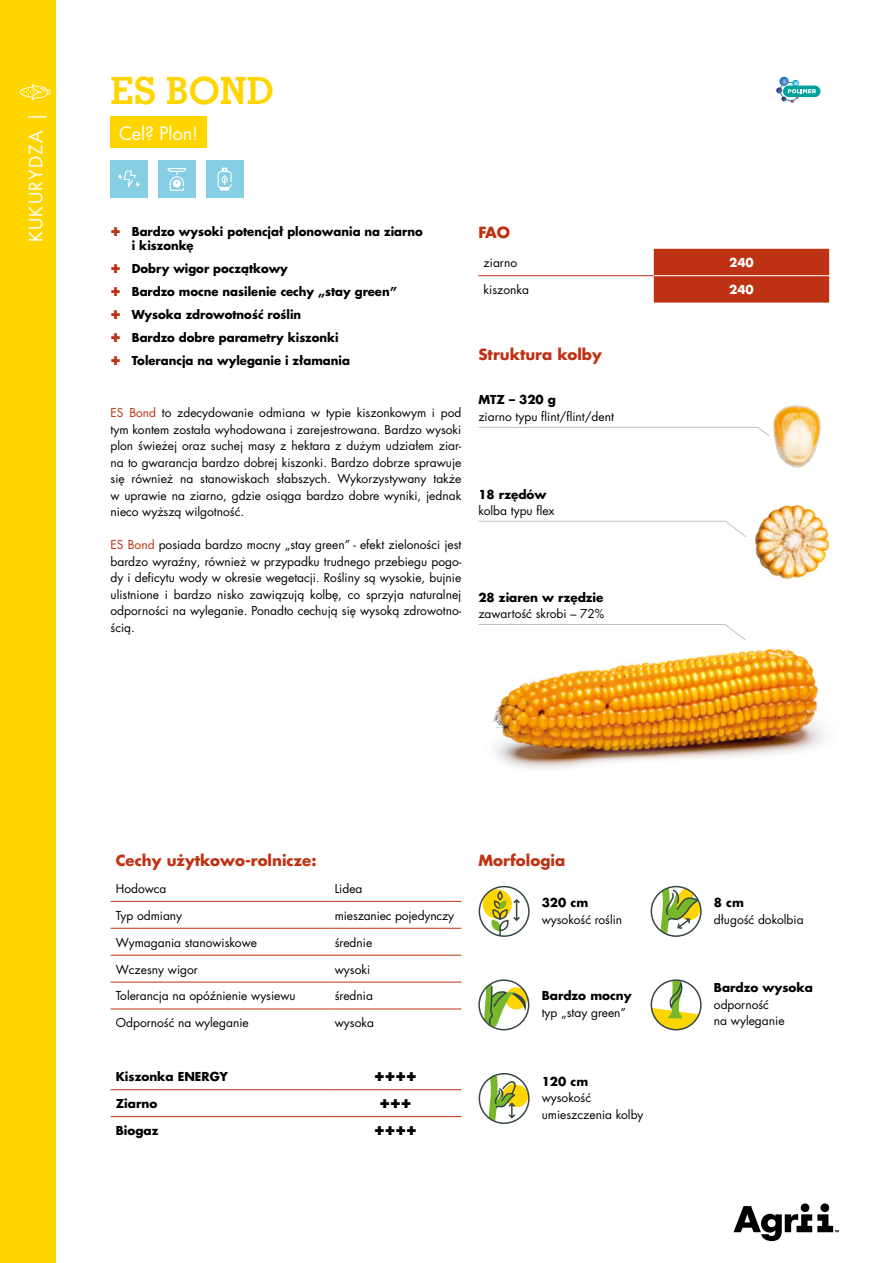
<style>
.page{position:relative;width:893px;height:1263px;background:#fff}
.page>*{position:absolute;margin:0;border:0;box-sizing:border-box;transform-origin:0 0}
.NAZWA_ODMIANY_rzepak_ozimy{font:700 37.5px "Memphis LT Pro";color:#ffd500}
.HASŁO_ODMIANY_zolte{font:18px "Futura LT Pro";letter-spacing:.065em;color:#fff}
.WYRÓŻNIKI_CZERWONE{font:700 15px "Futura LT Pro";color:#be3112}
.OPIS_ODMIANY{font:12px/16.5px "Futura LT Pro";color:#000;text-align:justify}
.OPIS_ODMIANY-2{font:700 12px/14.4px "Futura LT Pro";color:#000}
.TABELA_czarna{font:12px "Futura LT Pro";color:#000}
.TABELA_czarna-2{font:700 12px "Futura LT Pro";color:#000}
.TABELA_czarna-3{font:700 12px "Futura LT Pro";color:#fff}
.s1{color:#be3112}
</style>
<div class="page">
<div style="left:0;top:0;width:55px;height:1263px;background:#ffd500"></div>
<svg style="left:801px;top:1203px;width:8px;height:9px"></svg>
<svg style="left:820px;top:1203px;width:9px;height:9px"></svg>
<svg style="left:733px;top:1206px;width:106px;height:35px"></svg>
<hr style="left:111px;top:901px;width:219px;height:1px;background:#be3112">
<hr style="left:330px;top:901px;width:131px;height:1px;background:#be3112">
<hr style="left:111px;top:928px;width:219px;height:1px;background:#be3112">
<hr style="left:330px;top:928px;width:131px;height:1px;background:#be3112">
<hr style="left:111px;top:955px;width:219px;height:1px;background:#be3112">
<hr style="left:330px;top:955px;width:131px;height:1px;background:#be3112">
<hr style="left:111px;top:982px;width:219px;height:1px;background:#be3112">
<hr style="left:330px;top:982px;width:131px;height:1px;background:#be3112">
<hr style="left:111px;top:1008px;width:219px;height:1px;background:#be3112">
<hr style="left:330px;top:1008px;width:131px;height:1px;background:#be3112">
<hr style="left:111px;top:1089px;width:219px;height:1px;background:#be3112">
<hr style="left:330px;top:1089px;width:131px;height:1px;background:#be3112">
<hr style="left:111px;top:1116px;width:219px;height:1px;background:#be3112">
<hr style="left:330px;top:1116px;width:131px;height:1px;background:#be3112">
<div style="left:654px;top:249px;width:175px;height:54px;background:#be3112"></div>
<hr style="left:478px;top:275px;width:176px;height:1px;background:#be3112">
<hr style="left:654px;top:275px;width:175px;height:1px;background:#fff">
<div style="left:783px;top:86px;width:37px;height:11px;background:#00a19a;border-radius:6px"></div>
<svg style="left:776px;top:77px;width:40px;height:26px"></svg>
<div style="left:158px;top:161px;width:37px;height:37px;background:#85cee4"></div>
<svg style="left:167px;top:168px;width:19px;height:23px"></svg>
<div style="left:206px;top:161px;width:37px;height:37px;background:#85cee4"></div>
<svg style="left:218px;top:168px;width:14px;height:23px"></svg>
<div style="left:111px;top:161px;width:37px;height:37px;background:#85cee4"></div>
<svg style="left:118px;top:171px;width:22px;height:17px"></svg>
<div style="left:111px;top:116px;width:96px;height:32px;background:#ffd500"></div>
<svg style="left:478px;top:427px;width:284px;height:4px"></svg>
<svg style="left:478px;top:521px;width:269px;height:16px"></svg>
<svg style="left:478px;top:624px;width:259px;height:9px"></svg>
<svg style="left:479px;top:886px;width:51px;height:51px"></svg>
<div style="left:478px;top:979px;width:51px;height:51px;border:2px solid #364647;border-radius:50%"></div>
<svg style="left:484px;top:983px;width:45px;height:47px"></svg>
<svg style="left:479px;top:1073px;width:51px;height:51px"></svg>
<svg style="left:660px;top:888px;width:39px;height:46px"></svg>
<div style="left:651px;top:886px;width:51px;height:51px;border:2px solid #364647;border-radius:50%"></div>
<svg style="left:651px;top:979px;width:51px;height:51px"></svg>
<img style="left:762px;top:405px;width:59px;height:63px">
<img style="left:755px;top:504px;width:75px;height:76px">
<img style="left:493px;top:633px;width:332px;height:136px">
<svg style="left:20px;top:84px;width:31px;height:17px"></svg>
<h2 class="HASŁO_ODMIANY_zolte" style="left:24px;top:242px;width:132px;rotate:-90deg">KUKURYDZA |</h2>
<p class="NAZWA_ODMIANY_rzepak_ozimy" style="left:111px;top:67px;width:165px">ES BOND</p>
<p class="HASŁO_ODMIANY_zolte" style="left:119px;top:121px;width:81px">Cel? Plon!</p>
<p class="OPIS_ODMIANY-2" style="left:132px;top:224px;width:293px">Bardzo wysoki potencjał plonowania na ziarno i kiszonkę</p>
<p class="OPIS_ODMIANY-2" style="left:132px;top:261px;width:158px">Dobry wigor początkowy</p>
<p class="OPIS_ODMIANY-2" style="left:132px;top:284px;width:267px">Bardzo mocne nasilenie cechy „stay green”</p>
<p class="OPIS_ODMIANY-2" style="left:132px;top:307px;width:171px">Wysoka zdrowotność roślin</p>
<p class="OPIS_ODMIANY-2" style="left:132px;top:330px;width:208px">Bardzo dobre parametry kiszonki</p>
<p class="OPIS_ODMIANY-2" style="left:132px;top:353px;width:220px">Tolerancja na wyleganie i złamania</p>
<p class="OPIS_ODMIANY" style="left:111px;top:404px;width:352px"><span class="s1">ES Bond</span> to zdecydowanie odmiana w typie kiszonkowym i pod tym kontem została wyhodowana i zarejestrowana. Bardzo wysoki plon świeżej oraz suchej masy z hektara z dużym udziałem ziar&shy;na to gwarancja bardzo dobrej kiszonki. Bardzo dobrze sprawuje się również na stanowiskach słabszych. Wykorzystywany także w uprawie na ziarno, gdzie osiąga bardzo dobre wyniki, jednak nieco wyższą wilgotność.</p>
<p class="OPIS_ODMIANY" style="left:111px;top:536px;width:352px"><span class="s1">ES Bond</span> posiada bardzo mocny „stay green” - efekt zieloności jest bardzo wyraźny, również w przypadku trudnego przebiegu pogo&shy;dy i deficytu wody w okresie wegetacji. Rośliny są wysokie, bujnie ulistnione i bardzo nisko zawiązują kolbę, co sprzyja naturalnej odporności na wyleganie. Ponadto cechują się wysoką zdrowotno&shy;ścią.</p>
<p class="WYRÓŻNIKI_CZERWONE" style="left:478px;top:221px;width:33px">FAO</p>
<p class="TABELA_czarna" style="left:484px;top:255px;width:35px">ziarno</p>
<p class="TABELA_czarna-3" style="left:729px;top:253px;width:26px">240</p>
<p class="TABELA_czarna" style="left:484px;top:281px;width:47px">kiszonka</p>
<p class="TABELA_czarna-3" style="left:729px;top:280px;width:26px">240</p>
<p class="WYRÓŻNIKI_CZERWONE" style="left:478px;top:343px;width:125px">Struktura kolby</p>
<p class="OPIS_ODMIANY-2" style="left:478px;top:392px;width:79px">MTZ – 320 g</p>
<p class="OPIS_ODMIANY" style="left:478px;top:408px;width:137px">ziarno typu flint/flint/dent</p>
<p class="OPIS_ODMIANY-2" style="left:478px;top:487px;width:70px">18 rzędów</p>
<p class="OPIS_ODMIANY" style="left:478px;top:502px;width:78px">kolba typu flex</p>
<p class="OPIS_ODMIANY-2" style="left:478px;top:590px;width:127px">28 ziaren w rzędzie</p>
<p class="OPIS_ODMIANY" style="left:478px;top:605px;width:128px">zawartość skrobi – 72%</p>
<p class="WYRÓŻNIKI_CZERWONE" style="left:116px;top:848px;width:202px">Cechy użytkowo-rolnicze:</p>
<p class="TABELA_czarna" style="left:116px;top:880px;width:52px">Hodowca</p>
<p class="TABELA_czarna" style="left:335px;top:880px;width:29px">Lidea</p>
<p class="TABELA_czarna" style="left:116px;top:907px;width:68px">Typ odmiany</p>
<p class="TABELA_czarna" style="left:335px;top:907px;width:121px">mieszaniec pojedynczy</p>
<p class="TABELA_czarna" style="left:116px;top:934px;width:143px">Wymagania stanowiskowe</p>
<p class="TABELA_czarna" style="left:335px;top:934px;width:39px">średnie</p>
<p class="TABELA_czarna" style="left:116px;top:961px;width:84px">Wczesny wigor</p>
<p class="TABELA_czarna" style="left:335px;top:961px;width:37px">wysoki</p>
<p class="TABELA_czarna" style="left:116px;top:988px;width:181px">Tolerancja na opóźnienie wysiewu</p>
<p class="TABELA_czarna" style="left:335px;top:988px;width:40px">średnia</p>
<p class="TABELA_czarna" style="left:116px;top:1015px;width:134px">Odporność na wyleganie</p>
<p class="TABELA_czarna" style="left:335px;top:1015px;width:41px">wysoka</p>
<p class="TABELA_czarna-2" style="left:116px;top:1067px;width:114px">Kiszonka ENERGY</p>
<p class="TABELA_czarna-2" style="left:116px;top:1094px;width:43px">Ziarno</p>
<p class="TABELA_czarna-2" style="left:116px;top:1121px;width:44px">Biogaz</p>
<p class="WYRÓŻNIKI_CZERWONE" style="left:478px;top:849px;width:88px">Morfologia</p>
<p class="OPIS_ODMIANY-2" style="left:542px;top:895px;width:48px">320 cm</p>
<p class="OPIS_ODMIANY" style="left:542px;top:911px;width:82px">wysokość roślin</p>
<p class="OPIS_ODMIANY-2" style="left:542px;top:988px;width:92px">Bardzo mocny</p>
<p class="OPIS_ODMIANY" style="left:542px;top:1004px;width:86px">typ „stay green”</p>
<p class="OPIS_ODMIANY-2" style="left:542px;top:1073px;width:48px">120 cm</p>
<p class="OPIS_ODMIANY" style="left:542px;top:1089px;width:51px">wysokość</p>
<p class="OPIS_ODMIANY" style="left:542px;top:1106px;width:103px">umieszczenia kolby</p>
<p class="OPIS_ODMIANY-2" style="left:714px;top:895px;width:32px">8 cm</p>
<p class="OPIS_ODMIANY" style="left:714px;top:911px;width:91px">długość dokolbia</p>
<p class="OPIS_ODMIANY-2" style="left:714px;top:980px;width:100px">Bardzo wysoka</p>
<p class="OPIS_ODMIANY" style="left:714px;top:996px;width:57px">odporność</p>
<p class="OPIS_ODMIANY" style="left:714px;top:1013px;width:72px">na wyleganie</p>
</div>
